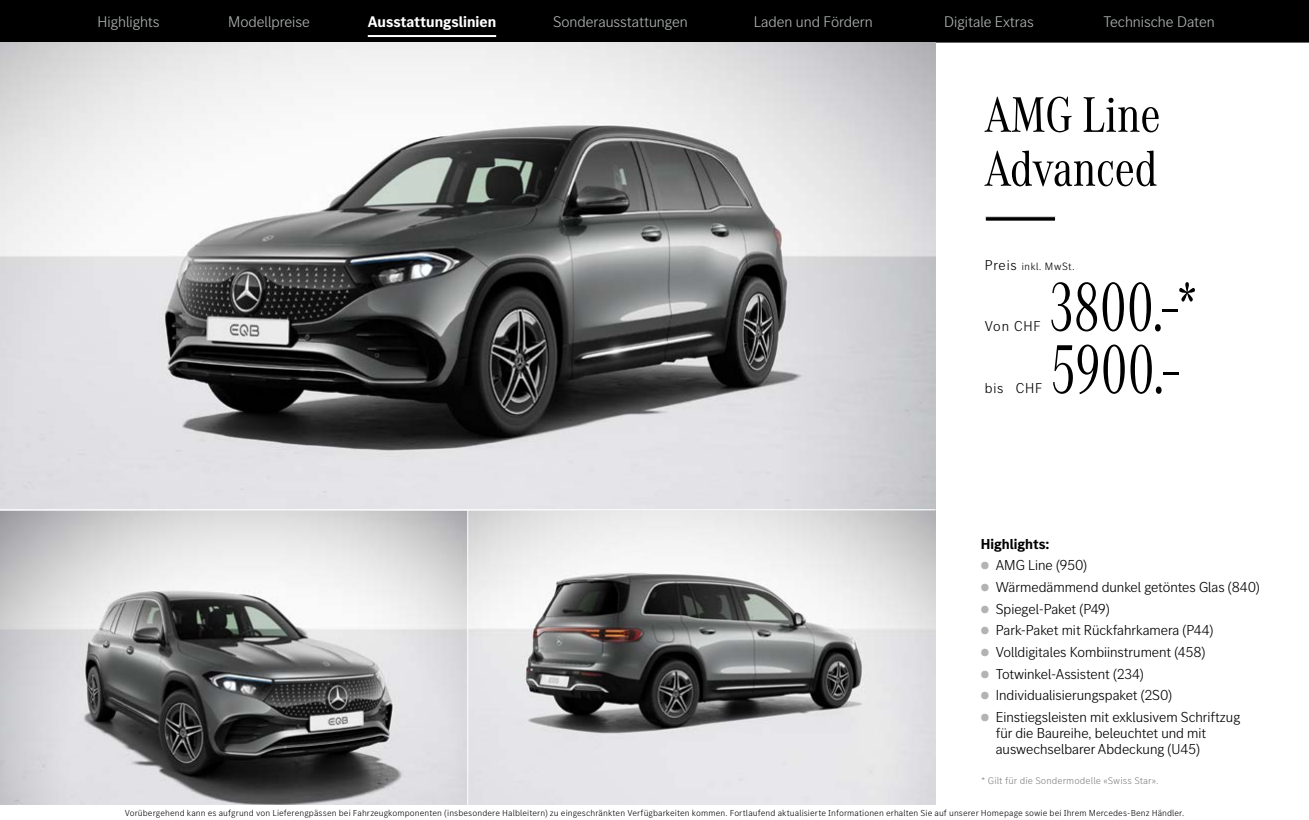
<style>
.page{position:relative;width:1309px;height:820px;background:#fff}
.page>*{position:absolute;margin:0;border:0;box-sizing:border-box;transform-origin:0 0}
.t1{font:71.7px "MB Corpo A Title Cond";letter-spacing:.01em;color:#000;scale:.8 1}
.t2{font:52px/54px "MB Corpo A Title Cond";color:#000}
.t3{font:300 16px "MB Corpo S Title";color:#b1b4b4}
.t4{font:700 16px "MB Corpo S Title";color:#fff}
.t5{font:300 15px/16px "MB Corpo S Title";color:#000}
.t6{font:700 15px "MB Corpo S Title";color:#000}
.t7{font:300 14.9px "MB Corpo S Title";letter-spacing:.06em;color:#000}
.t8{font:300 11px "MB Corpo S Title";letter-spacing:.06em;color:#000}
.t9{font:300 10px "MB Corpo S Text";letter-spacing:.005em;color:#808080}
.t10{font:300 9px "MB Corpo S Text";letter-spacing:.01em;color:#000}
.s1{font-size:14.9px}
.s2{font-family:"MB Corpo S Text";font-size:10.5px;color:#b3b3b3}
</style>
<div class="page">
<div style="left:0;top:0;width:1309px;height:43px;background:#000"></div>
<hr style="left:368px;top:35px;width:128px;height:2px;background:#fff">
<img style="left:0;top:43px;width:935px;height:762px">
<hr style="left:467px;top:509px;width:1px;height:311px;background:#fff">
<hr style="left:0;top:509px;width:935px;height:1px;background:#fff">
<hr style="left:985px;top:217px;width:71px;height:4px;background:#000">
<div style="left:985px;top:216px;width:71px;height:6px;border:1px solid #fff"></div>
<p class="t3" style="left:98px;top:12px;width:64px">Highlights</p>
<p class="t3" style="left:228px;top:12px;width:83px">Modellpreise</p>
<p class="t4" style="left:368px;top:11px;width:130px">Ausstattungslinien</p>
<p class="t3" style="left:553px;top:12px;width:136px">Sonderausstattungen</p>
<p class="t3" style="left:754px;top:12px;width:121px">Laden und Fördern</p>
<p class="t3" style="left:944px;top:12px;width:91px">Digitale Extras</p>
<p class="t3" style="left:1103px;top:12px;width:113px">Technische Daten</p>
<h2 class="t2" style="left:985px;top:84px;width:177px">AMG Line<br>Advanced</h2>
<p class="t8" style="left:985px;top:260px;width:91px"><span class="s1">Preis</span> inkl. MwSt.</p>
<p class="t7" style="left:985px;top:316px;width:57px">Von CHF</p>
<p class="t7" style="left:985px;top:379px;width:59px">bis CHF</p>
<h1 class="t1" style="left:1050px;top:260px;width:186px">3800.–*</h1>
<h1 class="t1" style="left:1051px;top:322px;width:164px">5900.–</h1>
<p class="t6" style="left:981px;top:534px;width:70px">Highlights:</p>
<p class="t5" style="left:981px;top:556px;width:108px"><span class="s2">●</span> AMG Line (950)</p>
<p class="t5" style="left:981px;top:578px;width:281px"><span class="s2">●</span> Wärmedämmend dunkel getöntes Glas (840)</p>
<p class="t5" style="left:981px;top:600px;width:131px"><span class="s2">●</span> Spiegel-Paket (P49)</p>
<p class="t5" style="left:981px;top:621px;width:234px"><span class="s2">●</span> Park-Paket mit Rückfahrkamera (P44)</p>
<p class="t5" style="left:981px;top:643px;width:226px"><span class="s2">●</span> Volldigitales Kombiinstrument (458)</p>
<p class="t5" style="left:981px;top:665px;width:164px"><span class="s2">●</span> Totwinkel-Assistent (234)</p>
<p class="t5" style="left:981px;top:686px;width:193px"><span class="s2">●</span> Individualisierungspaket (2S0)</p>
<p class="t5" style="left:996px;top:708px;width:246px;text-indent:-15px"><span class="s2">●</span> Einstiegsleisten mit exklusivem Schriftzug für die Baureihe, beleuchtet und mit auswechselbarer Abdeckung (U45)</p>
<p class="t9" style="left:981px;top:774px;width:179px">* Gilt für die Sondermodelle «Swiss Star».</p>
<p class="t10" style="left:125px;top:807px;width:1061px">Vorübergehend kann es aufgrund von Lieferengpässen bei Fahrzeugkomponenten (insbesondere Halbleitern) zu eingeschränkten Verfügbarkeiten kommen. Fortlaufend aktualisierte Informationen erhalten Sie auf unserer Homepage sowie bei Ihrem Mercedes-Benz Händler.</p>
</div>
